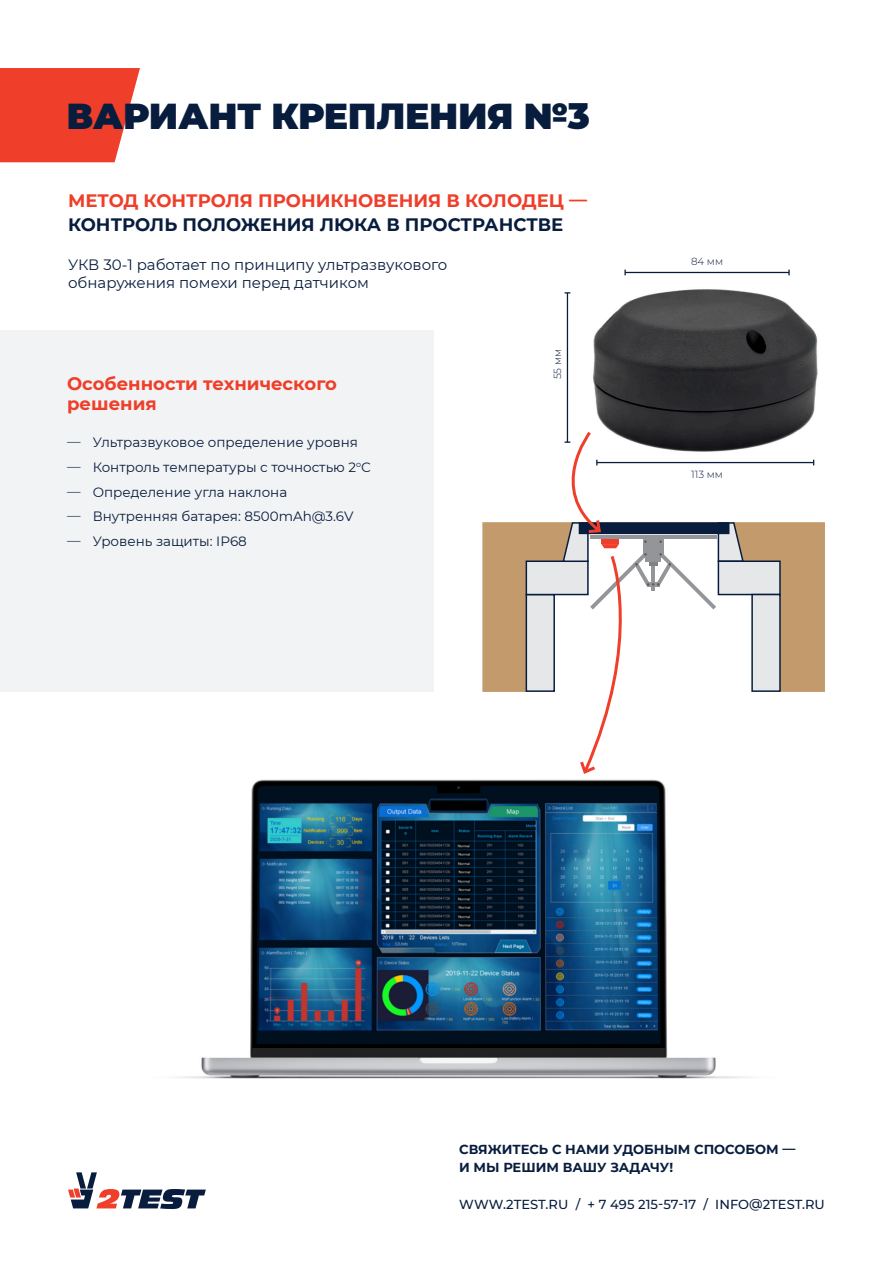
<style>
.page{position:relative;width:893px;height:1263px;background:#fff}
.page>*{position:absolute;margin:0;border:0;box-sizing:border-box;transform-origin:0 0}
.Заголовок{font:900 36px "Montserrat";letter-spacing:-.01em;color:#081d3e}
.Подзаголовок_1_orange_bold_TT{font:700 18px/24px "Montserrat";color:#ef3e29}
.Заголовок_2{font:700 18px/19.5px "Montserrat";color:#ef3e29}
.Заголовок_2-2{font:15px/18px "Montserrat";color:#081d3e}
.t1{font:13.5px "Montserrat";color:#081d3e}
.t2{font:700 13.05px/18px "Montserrat";color:#081d3e}
.t3{font:500 13.05px "Montserrat";letter-spacing:.005em;color:#081d3e}
.Заголовок_2-3{font:300 10.35px "Montserrat";color:#081d3e}
.s1{color:#081d3e}
.s2{font-weight:300}
</style>
<div class="page">
<img style="left:176px;top:779px;width:575px;height:300px">
<div style="left:0;top:331px;width:434px;height:361px;background:#f2f3f4"></div>
<svg style="left:68px;top:1172px;width:138px;height:37px"></svg>
<svg style="left:0;top:68px;width:140px;height:94px;background:#f04f3c"></svg>
<img style="left:593px;top:289px;width:225px;height:141px">
<hr style="left:625px;top:272px;width:164px;height:1px;background:#081d3e">
<hr style="left:567px;top:293px;width:1px;height:149px;background:#081d3e">
<svg style="left:482px;top:430px;width:343px;height:344px"></svg>
<p class="Заголовок" style="left:67px;top:89px;width:525px">ВАРИАНТ КРЕПЛЕНИЯ №3</p>
<p class="Подзаголовок_1_orange_bold_TT" style="left:68px;top:187px;width:521px">МЕТОД КОНТРОЛЯ ПРОНИКНОВЕНИЯ В КОЛОДЕЦ —<br><span class="s1">КОНТРОЛЬ ПОЛОЖЕНИЯ ЛЮКА В ПРОСТРАНСТВЕ</span></p>
<p class="Заголовок_2-2" style="left:68px;top:255px;width:381px">УКВ 30-1 работает по принципу ультразвукового обнаружения помехи перед датчиком</p>
<p class="Заголовок_2" style="left:67px;top:373px;width:271px">Особенности технического решения</p>
<p class="t1" style="left:67px;top:433px;width:292px"><span class="s2">ُ</span> Ультразвуковое определение уровня</p>
<p class="t1" style="left:67px;top:458px;width:305px"><span class="s2">ُ</span> Контроль температуры с точностью 2<sup>о</sup>С</p>
<p class="t1" style="left:67px;top:482px;width:222px"><span class="s2">ُ</span> Определение угла наклона</p>
<p class="t1" style="left:67px;top:507px;width:288px"><span class="s2">ُ</span> Внутренняя батарея: 8500mAh@3.6V</p>
<p class="t1" style="left:67px;top:532px;width:181px"><span class="s2">ُ</span> Уровень защиты: IP68</p>
<p class="Заголовок_2-3" style="left:550px;top:379px;width:32px;rotate:-90deg">55 мм</p>
<p class="Заголовок_2-3" style="left:691px;top:254px;width:34px">84 мм</p>
<p class="Заголовок_2-3" style="left:691px;top:467px;width:33px">113 мм</p>
<p class="t2" style="left:459px;top:1140px;width:338px">СВЯЖИТЕСЬ С НАМИ УДОБНЫМ СПОСОБОМ —<br>И МЫ РЕШИМ ВАШУ ЗАДАЧУ!</p>
<p class="t3" style="left:459px;top:1195px;width:367px">WWW.2TEST.RU / + 7 495 215-57-17 / INFO@2TEST.RU</p>
</div>
